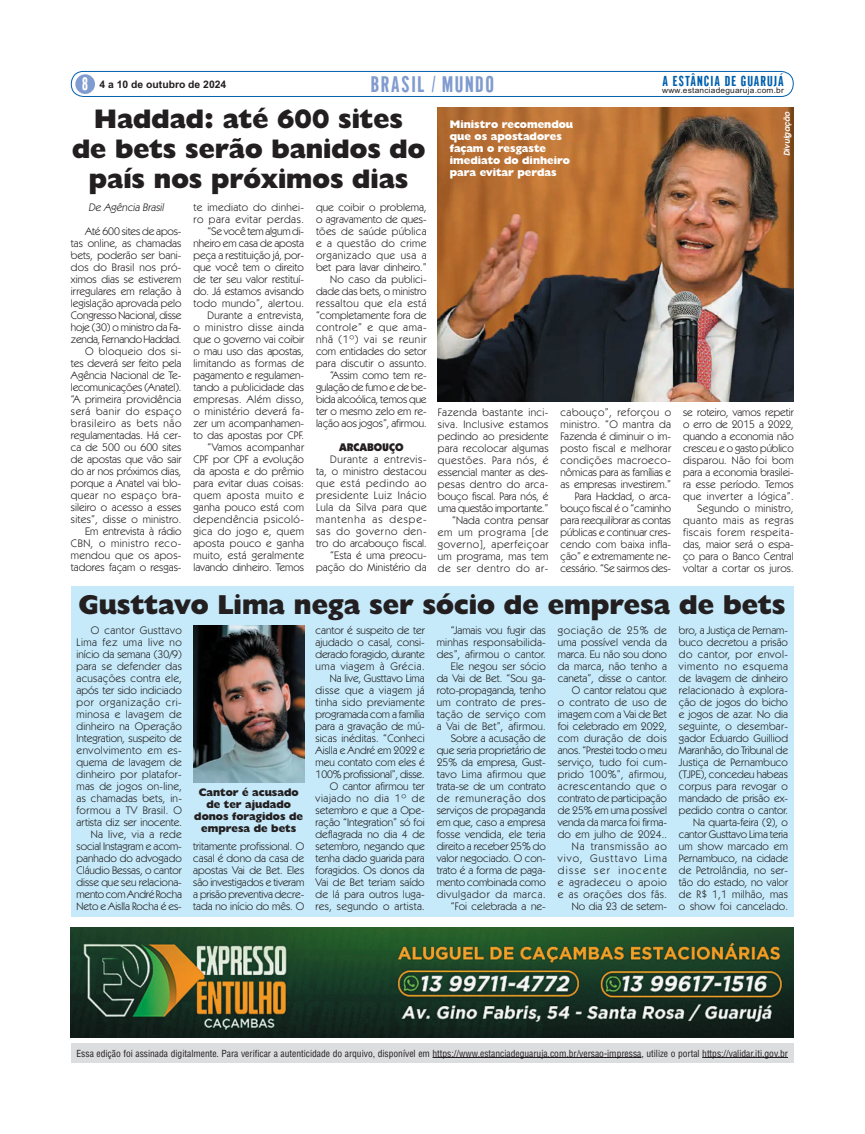
<style>
.page{position:relative;width:865px;height:1134px;background:#fff}
.page>*{position:absolute;margin:0;border:0;box-sizing:border-box;transform-origin:0 0}
.t1{font:800 27.5px "Humanist 521 BT";color:#231f20}
.t2{font:800 27px/30px "Humanist 521 BT";color:#231f20;text-align:center}
.t3{font:21.9px "Gothic CG No 1";letter-spacing:.075em;color:#809bcf}
.t4{font:17.3px "Gothic CG No 1";color:#fff}
.t5{font:14px "Gothic CG No 1";letter-spacing:.075em;color:#0160ae}
.t6{font:11px/12px "Kabel IT Cby BT";letter-spacing:.005em;color:#231f20;text-align:right}
.t7{font:11px/12px "Kabel IT Cby BT";letter-spacing:.045em;color:#231f20;text-align:right}
.t8{font:800 11px/12px "Humanist 521 BT";color:#fff}
.t9{font:800 11px/12px "Humanist 521 BT";color:#231f20;text-align:center}
.t10{font:italic 11px "Kabel IT Cby BT";color:#231f20}
.t11{font:900 11px "Kabel IT Cby BT";color:#231f20}
.t12{font:700 10.4px "Arial";color:#231f20}
.t13{font:9.5px "Switzerland Condensed";color:#231f20}
.t14{font:italic 700 8px "Avalon";color:#fff}
.t15{font:7.9px "Arial";letter-spacing:.025em;color:#231f20;scale:1.06 1}
</style>
<div class="page">
<img style="left:438px;top:108px;width:356px;height:293px">
<div style="left:71px;top:586px;width:723px;height:330px;background:#c6eafa"></div>
<img style="left:71px;top:928px;width:723px;height:110px">
<div style="left:71px;top:71px;width:723px;height:26px;border:1px solid #0160ae;border-radius:12px"></div>
<div style="left:75px;top:74px;width:20px;height:20px;background:#809bcf;border-radius:50%"></div>
<div style="left:71px;top:1043px;width:723px;height:20px;background:#dcdddf"></div>
<hr style="left:433px;top:1057px;width:208px;height:1px;background:#231f20">
<hr style="left:702px;top:1057px;width:86px;height:1px;background:#231f20">
<img style="left:193px;top:625px;width:111px;height:158px">
<h3 class="t4" style="left:82px;top:78px;width:7px">8</h3>
<p class="t12" style="left:100px;top:80px;width:128px">4 a 10 de outubro de 2024</p>
<h3 class="t3" style="left:371px;top:76px;width:125px">BRASIL / MUNDO</h3>
<p class="t5" style="left:663px;top:76px;width:123px">A ESTÂNCIA DE GUARUJÁ</p>
<p class="t15" style="left:662px;top:87px;width:116px">www.estanciadeguaruja.com.br</p>
<h2 class="t2" style="left:72px;top:107px;width:355px">Haddad: até 600 sites<br>de bets serão banidos do país nos próximos dias</h2>
<p class="t10" style="left:89px;top:203px;width:78px">De Agência Brasil</p>
<p class="t6" style="left:71px;top:226px;width:112px">Até 600 sites de apos&shy;tas online, as chamadas bets, poderão ser bani&shy;dos do Brasil nos pró&shy;ximos dias se estiverem irregulares em relação à legislação aprovada pelo<br>Congresso Nacional, disse hoje (30) o ministro da Fa&shy;zenda, Fernando Haddad.<br>O bloqueio dos si&shy;tes deverá ser feito pela<br>Agência Nacional de Te&shy;lecomunicações (Anatel). “A primeira providência será banir do espaço brasileiro as bets não regulamentadas. Há cer&shy;ca de 500 ou 600 sites de apostas que vão sair do ar nos próximos dias, porque a Anatel vai blo&shy;quear no espaço bra&shy;sileiro o acesso a esses sites”, disse o ministro.<br>Em entrevista à rádio<br>CBN, o ministro reco&shy;mendou que os apos&shy;tadores façam o resgas-</p>
<p class="t6" style="left:193px;top:202px;width:112px">te imediato do dinhei&shy;ro para evitar perdas. “Se você tem algum di&shy;nheiro em casa de aposta peça a restituição já, por&shy;que você tem o direito de ter seu valor restituí&shy;do. Já estamos avisando todo mundo”, alertou.<br>Durante a entrevista,<br>o ministro disse ainda que o governo vai coibir o mau uso das apostas, limitando as formas de pagamento e regulamen&shy;tando a publicidade das empresas. Além disso, o ministério deverá fa&shy;zer um acompanhamen&shy;to das apostas por CPF. “Vamos acompanhar<br>CPF por CPF a evolução da aposta e do prêmio para evitar duas coisas: quem aposta muito e ganha pouco está com dependência psicoló&shy;gica do jogo e, quem aposta pouco e ganha muito, está geralmente lavando dinheiro. Temos</p>
<p class="t6" style="left:316px;top:202px;width:112px">que coibir o problema, o agravamento de ques&shy;tões de saúde pública e a questão do crime organizado que usa a bet para lavar dinheiro.”<br>No caso da publici&shy;dade das bets, o ministro ressaltou que ela está “completamente fora de controle” e que ama&shy;nhã (1º) vai se reunir com entidades do setor para discutir o assunto. “Assim como tem re&shy;gulação de fumo e de be&shy;bida alcoólica, temos que ter o mesmo zelo em re&shy;lação aos jogos”, afirmou.</p>
<p class="t11" style="left:339px;top:443px;width:66px">ARCABOUÇO</p>
<p class="t7" style="left:316px;top:454px;width:112px">Durante a entrevis-<br>ta, o ministro destacou que está pedindo ao presidente Luiz Inácio<br>Lula da Silva para que mantenha as despe&shy;sas do governo den&shy;tro do arcabouço fiscal. “Esta é uma preocu&shy;pação do Ministério da</p>
<p class="t8" style="left:450px;top:119px;width:125px">Ministro recomendou que os apostadores façam o resgaste imediato do dinheiro para evitar perdas</p>
<p class="t14" style="left:784px;top:156px;width:47px;rotate:-90deg">Divulgação</p>
<p class="t6" style="left:438px;top:407px;width:112px">Fazenda bastante inci&shy;siva. Inclusive estamos pedindo ao presidente para recolocar algumas questões. Para nós, é essencial manter as des&shy;pesas dentro do arca&shy;bouço fiscal. Para nós, é uma questão importante.” “Nada contra pensar em um programa [de governo], aperfeiçoar um programa, mas tem de ser dentro do ar-</p>
<p class="t6" style="left:561px;top:407px;width:112px">cabouço”, reforçou o ministro. “O mantra da<br>Fazenda é diminuir o im&shy;posto fiscal e melhorar condições macroeco&shy;nômicas para as famílias e as empresas investirem.”<br>Para Haddad, o arca&shy;bouço fiscal é o “caminho para reequilibrar as contas públicas e continuar cres&shy;cendo com baixa infla&shy;ção” e extremamente ne&shy;cessário. “Se sairmos des-</p>
<p class="t6" style="left:683px;top:407px;width:112px">se roteiro, vamos repetir o erro de 2015 a 2022, quando a economia não cresceu e o gasto público disparou. Não foi bom para a economia brasilei&shy;ra esse período. Temos que inverter a lógica”.<br>Segundo o ministro, quanto mais as regras fiscais forem respeita&shy;das, maior será o espa&shy;ço para o Banco Central voltar a cortar os juros.</p>
<h1 class="t1" style="left:79px;top:596px;width:708px">Gusttavo Lima nega ser sócio de empresa de bets</h1>
<p class="t6" style="left:77px;top:625px;width:107px">O cantor Gusttavo<br>Lima fez uma live no início da semana (30/9) para se defender das acusações contra ele, após ter sido indiciado por organização cri&shy;minosa e lavagem de dinheiro na Operação<br>Integration, suspeito de envolvimento em es&shy;quema de lavagem de dinheiro por platafor&shy;mas de jogos on-line, as chamadas bets, in&shy;formou a TV Brasil. O artista diz ser inocente.<br>Na live, via a rede social Instagram e acom&shy;panhado do advogado<br>Cláudio Bessas, o cantor disse que seu relaciona&shy;mento com André Rocha<br>Neto e Aislla Rocha é es-</p>
<p class="t9" style="left:194px;top:788px;width:110px">Cantor é acusado de ter ajudado donos foragidos de empresa de bets</p>
<p class="t6" style="left:193px;top:841px;width:113px;text-align:justify">tritamente profissional. O casal é dono da casa de apostas Vai de Bet. Eles são investigados e tiveram a prisão preventiva decre&shy;tada no início do mês. O</p>
<p class="t6" style="left:316px;top:625px;width:111px">cantor é suspeito de ter ajudado o casal, consi&shy;derado foragido, durante uma viagem à Grécia.<br>Na live, Gusttavo Lima disse que a viagem já tinha sido previamente programada com a família para a gravação de mú&shy;sicas inéditas. “Conheci<br>Aislla e André em 2022 e meu contato com eles é<br>100% profissional”, disse.<br>O cantor afirmou ter viajado no dia 1º de setembro e que a Ope&shy;ração “Integration” só foi deflagrada no dia 4 de setembro, negando que tenha dado guarida para foragidos. Os donos da<br>Vai de Bet teriam saído de lá para outros luga&shy;res, segundo o artista.</p>
<p class="t6" style="left:437px;top:625px;width:111px">“Jamais vou fugir das minhas responsabilida&shy;des”, afirmou o cantor.<br>Ele negou ser sócio da Vai de Bet. “Sou ga&shy;roto-propaganda, tenho um contrato de pres&shy;tação de serviço com a Vai de Bet”, afirmou.<br>Sobre a acusação de que seria proprietário de<br>25% da empresa, Gust&shy;tavo Lima afirmou que trata-se de um contrato de remuneração dos serviços de propaganda em que, caso a empresa fosse vendida, ele teria direito a receber 25% do valor negociado. O con&shy;trato é a forma de paga&shy;mento combinada como divulgador da marca. “Foi celebrada a ne-</p>
<p class="t6" style="left:558px;top:625px;width:111px">gociação de 25% de uma possível venda da marca. Eu não sou dono da marca, não tenho a caneta”, disse o cantor.<br>O cantor relatou que<br>o contrato de uso de imagem com a Vai de Bet foi celebrado em 2022, com duração de dois anos. “Prestei todo o meu serviço, tudo foi cum&shy;prido 100%”, afirmou, acrescentando que o contrato de participação de 25% em uma possível venda da marca foi firma&shy;do em julho de 2024..<br>Na transmissão ao vivo, Gusttavo Lima disse ser inocente e agradeceu o apoio e as orações dos fãs.<br>No dia 23 de setem-</p>
<p class="t6" style="left:679px;top:625px;width:111px">bro, a Justiça de Pernam&shy;buco decretou a prisão do cantor, por envol&shy;vimento no esquema de lavagem de dinheiro relacionado à explora&shy;ção de jogos do bicho e jogos de azar. No dia seguinte, o desembar&shy;gador Eduardo Guilliod<br>Maranhão, do Tribunal de<br>Justiça de Pernambuco (TJPE), concedeu habeas corpus para revogar o mandado de prisão ex&shy;pedido contra o cantor.<br>Na quarta-feira (2), o cantor Gusttavo Lima teria um show marcado em<br>Pernambuco, na cidade de Petrolândia, no ser&shy;tão do estado, no valor de R$ 1,1 milhão, mas o show foi cancelado.</p>
<p class="t13" style="left:77px;top:1049px;width:713px">Essa edição foi assinada digitalmente. Para verificar a autenticidade do arquivo, disponível em https://www.estanciadeguaruja.com.br/versao-impressa, utilize o portal https://validar.iti.gov.br</p>
</div>
